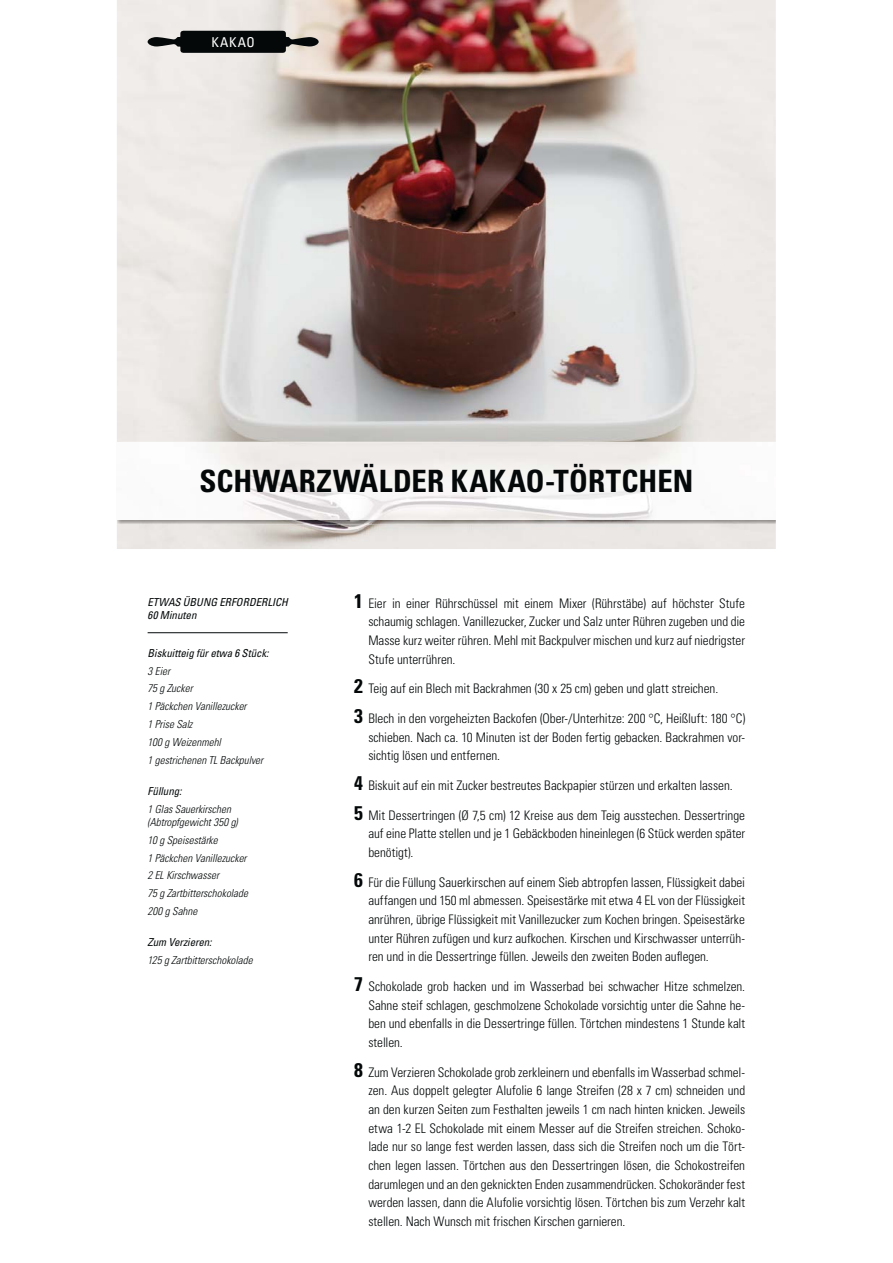
<style>
.page{position:relative;width:893px;height:1263px;background:#fff}
.page>*{position:absolute;margin:0;border:0;box-sizing:border-box;transform-origin:0 0}
.t1{font:700 condensed 30.75px "Univers LT Std";letter-spacing:.01em;color:#040809}
.t2{font:condensed 13.5px "Univers LT Std";letter-spacing:.07em;color:#fff}
.t3{font:300 condensed 13.2px/18.6px "Univers LT Std";color:#040809;text-align:justify}
.t4{font:italic 300 condensed 10.95px/17.9px "Univers LT Std";color:#040809}
.t5{font:italic condensed 10.95px/13.2px "Univers LT Std";color:#040809}
.s1{font-weight:700;font-size:19.8px}
</style>
<div class="page">
<img style="left:117px;top:0;width:659px;height:549px">
<svg style="left:148px;top:31px;width:171px;height:22px;background:#404140"></svg>
<hr style="left:148px;top:632px;width:140px;height:1px;background:#040809">
<img style="left:117px;top:442px;width:659px;height:83px">
<img style="left:117px;top:443px;width:659px;height:77px">
<p class="t2" style="left:211px;top:34px;width:45px">KAKAO</p>
<h1 class="t1" style="left:199px;top:464px;width:495px">SCHWARZWÄLDER KAKAO-TÖRTCHEN</h1>
<p class="t5" style="left:148px;top:596px;width:142px">ETWAS ÜBUNG ERFORDERLICH<br>60 Minuten</p>
<p class="t5" style="left:148px;top:646px;width:122px">Biskuitteig für etwa 6 Stück:</p>
<p class="t4" style="left:148px;top:662px;width:117px">3 Eier<br>75 g Zucker<br>1 Päckchen Vanillezucker<br>1 Prise Salz<br>100 g Weizenmehl<br>1 gestrichenen TL Backpulver</p>
<p class="t5" style="left:148px;top:784px;width:35px">Füllung:</p>
<p class="t4" style="left:148px;top:803px;width:92px;line-height:13.2px">1 Glas Sauerkirschen (Abtropfgewicht 350 g)</p>
<p class="t4" style="left:148px;top:832px;width:102px">10 g Speisestärke<br>1 Päckchen Vanillezucker<br>2 EL Kirschwasser<br>75 g Zartbitterschokolade<br>200 g Sahne</p>
<p class="t5" style="left:148px;top:936px;width:65px">Zum Verzieren:</p>
<p class="t4" style="left:148px;top:952px;width:106px">125 g Zartbitterschokolade</p>
<p class="t3" style="left:368px;top:595px;width:378px;text-indent:-14px"><span class="s1">1</span> Eier in einer Rührschüssel mit einem Mixer (Rührstäbe) auf höchster Stufe schaumig schlagen. Vanillezucker, Zucker und Salz unter Rühren zugeben und die Masse kurz weiter rühren. Mehl mit Backpulver mischen und kurz auf niedrigster Stufe unterrühren.</p>
<p class="t3" style="left:354px;top:680px;width:366px"><span class="s1">2</span> Teig auf ein Blech mit Backrahmen (30 x 25 cm) geben und glatt streichen.</p>
<p class="t3" style="left:368px;top:710px;width:378px;text-indent:-14px"><span class="s1">3</span> Blech in den vorgeheizten Backofen (Ober-/Unterhitze: 200 °C, Heißluft: 180 °C) schieben. Nach ca. 10 Minuten ist der Boden fertig gebacken. Backrahmen vor&shy;sichtig lösen und entfernen.</p>
<p class="t3" style="left:354px;top:777px;width:380px"><span class="s1">4</span> Biskuit auf ein mit Zucker bestreutes Backpapier stürzen und erkalten lassen.</p>
<p class="t3" style="left:368px;top:806px;width:378px;text-indent:-14px"><span class="s1">5</span> Mit Dessertringen (Ø 7,5 cm) 12 Kreise aus dem Teig ausstechen. Dessertringe auf eine Platte stellen und je 1 Gebäckboden hineinlegen (6 Stück werden später benötigt).</p>
<p class="t3" style="left:368px;top:873px;width:378px;text-indent:-14px"><span class="s1">6</span> Für die Füllung Sauerkirschen auf einem Sieb abtropfen lassen, Flüssigkeit dabei auffangen und 150 ml abmessen. Speisestärke mit etwa 4 EL von der Flüssigkeit anrühren, übrige Flüssigkeit mit Vanillezucker zum Kochen bringen. Speisestärke unter Rühren zufügen und kurz aufkochen. Kirschen und Kirschwasser unterrüh&shy;ren und in die Dessertringe füllen. Jeweils den zweiten Boden auflegen.</p>
<p class="t3" style="left:368px;top:978px;width:378px;text-indent:-14px"><span class="s1">7</span> Schokolade grob hacken und im Wasserbad bei schwacher Hitze schmelzen.<br>Sahne steif schlagen, geschmolzene Schokolade vorsichtig unter die Sahne he&shy;ben und ebenfalls in die Dessertringe füllen. Törtchen mindestens 1 Stunde kalt stellen.</p>
<p class="t3" style="left:368px;top:1063px;width:378px;text-indent:-14px"><span class="s1">8</span> Zum Verzieren Schokolade grob zerkleinern und ebenfalls im Wasserbad schmel&shy;zen. Aus doppelt gelegter Alufolie 6 lange Streifen (28 x 7 cm) schneiden und an den kurzen Seiten zum Festhalten jeweils 1 cm nach hinten knicken. Jeweils etwa 1-2 EL Schokolade mit einem Messer auf die Streifen streichen. Schoko&shy;lade nur so lange fest werden lassen, dass sich die Streifen noch um die Tört&shy;chen legen lassen. Törtchen aus den Dessertringen lösen, die Schokostreifen darumlegen und an den geknickten Enden zusammendrücken. Schokoränder fest werden lassen, dann die Alufolie vorsichtig lösen. Törtchen bis zum Verzehr kalt stellen. Nach Wunsch mit frischen Kirschen garnieren.</p>
</div>
